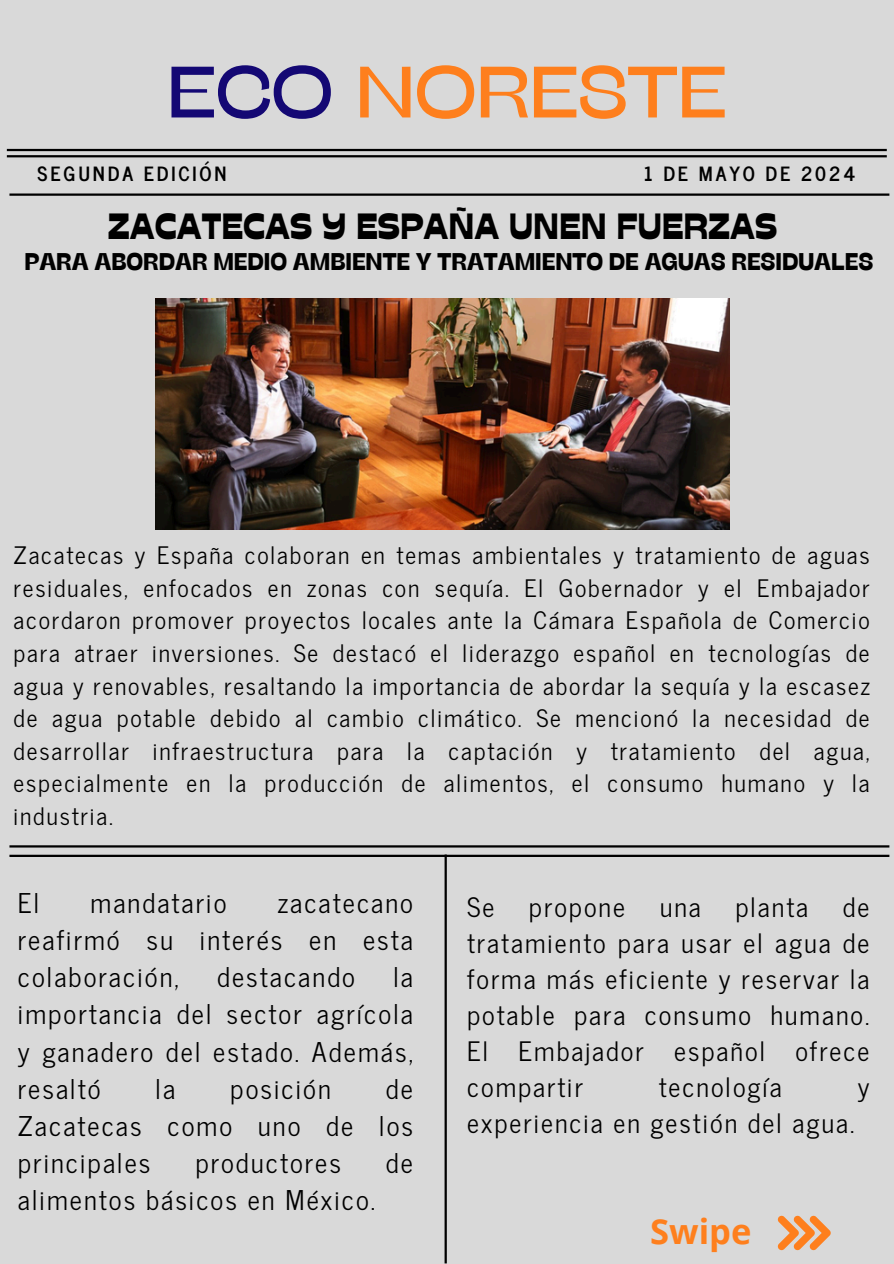
<style>
.page{position:relative;width:894px;height:1264px;background:#fff}
.page>*{position:absolute;margin:0;border:0;box-sizing:border-box;transform-origin:0 0}
.t1{font:72.6px "Stinger Wide";color:#fe7f1d}
.t2{font:36.45px "Stadio Now Novarese";color:#000}
.t3{font:700 34.5px "Open Sans";color:#fe7f1d}
.t4{font:27px/37.2px "News Cycle";letter-spacing:.075em;color:#000;text-align:justify}
.t5{font:26.55px/36px "News Cycle";letter-spacing:.075em;color:#000;text-align:justify}
.t6{font:700 24.15px "Stinger";color:#000}
.t7{font:23.85px/32.7px "News Cycle";letter-spacing:.075em;color:#000;text-align:justify}
.t8{font:700 19.5px "News Cycle";letter-spacing:.145em;color:#000}
.s1{color:#140874}
</style>
<div class="page">
<div style="left:0;top:0;width:893px;height:1263px;background:#d9d9d9"></div>
<hr style="left:7px;top:149px;width:879px;height:2px;background:#000">
<hr style="left:7px;top:155px;width:879px;height:2px;background:#000">
<hr style="left:9px;top:193px;width:880px;height:3px;background:#000">
<hr style="left:444px;top:854px;width:2px;height:409px;background:#000">
<hr style="left:9px;top:845px;width:880px;height:2px;background:#000">
<hr style="left:9px;top:854px;width:880px;height:3px;background:#000">
<svg style="left:777px;top:1215px;width:53px;height:35px"></svg>
<img style="left:155px;top:298px;width:574px;height:231px">
<h1 class="t1" style="left:167px;top:47px;width:561px"><span class="s1">ECO</span> NORESTE</h1>
<p class="t8" style="left:38px;top:157px;width:191px">SEGUNDA EDICIÓN</p>
<p class="t8" style="left:644px;top:157px;width:213px">1 DE MAYO DE 2024</p>
<h4 class="t2" style="left:108px;top:204px;width:670px">ZACATECAS Y ESPAÑA UNEN FUERZAS</h4>
<h4 class="t6" style="left:24px;top:246px;width:850px">PARA ABORDAR MEDIO AMBIENTE Y TRATAMIENTO DE AGUAS RESIDUALES</h4>
<h2 class="t7" style="left:14px;top:537px;width:857px">Zacatecas y España colaboran en temas ambientales y tratamiento de aguas residuales, enfocados en zonas con sequía. El Gobernador y el Embajador acordaron promover proyectos locales ante la Cámara Española de Comercio para atraer inversiones. Se destacó el liderazgo español en tecnologías de agua y renovables, resaltando la importancia de abordar la sequía y la escasez de agua potable debido al cambio climático. Se mencionó la necesidad de desarrollar infraestructura para la captación y tratamiento del agua, especialmente en la producción de alimentos, el consumo humano y la industria.</h2>
<p class="t4" style="left:18px;top:882px;width:23px">El</p>
<p class="t4" style="left:91px;top:882px;width:137px">mandatario</p>
<p class="t4" style="left:18px;top:882px;width:396px;text-indent:260px">zacatecano reafirmó su interés en esta colaboración,</p>
<p class="t4" style="left:18px;top:956px;width:396px;text-indent:375px">la importancia del sector agrícola y ganadero del estado. Además, resaltó</p>
<p class="t4" style="left:217px;top:956px;width:139px">destacando</p>
<p class="t4" style="left:18px;top:1068px;width:396px;text-indent:368px">de Zacatecas como uno de los principales</p>
<p class="t4" style="left:155px;top:1068px;width:21px">la</p>
<p class="t4" style="left:230px;top:1068px;width:102px">posición</p>
<p class="t4" style="left:195px;top:1142px;width:147px">productores</p>
<p class="t4" style="left:386px;top:1142px;width:29px">de</p>
<p class="t4" style="left:18px;top:1179px;width:359px">alimentos básicos en México.</p>
<h5 class="t5" style="left:467px;top:887px;width:29px">Se</h5>
<h5 class="t5" style="left:529px;top:887px;width:98px">propone</h5>
<h5 class="t5" style="left:659px;top:887px;width:43px">una</h5>
<h5 class="t5" style="left:735px;top:887px;width:74px">planta</h5>
<h5 class="t5" style="left:467px;top:887px;width:404px;text-indent:375px">de tratamiento para usar el agua de forma más eficiente y reservar la potable para consumo humano.<br>El Embajador español ofrece compartir</h5>
<h5 class="t5" style="left:658px;top:1067px;width:125px">tecnología</h5>
<h5 class="t5" style="left:857px;top:1067px;width:13px">y</h5>
<h5 class="t5" style="left:467px;top:1103px;width:389px">experiencia en gestión del agua.</h5>
<h6 class="t3" style="left:650px;top:1206px;width:103px">Swipe</h6>
</div>
